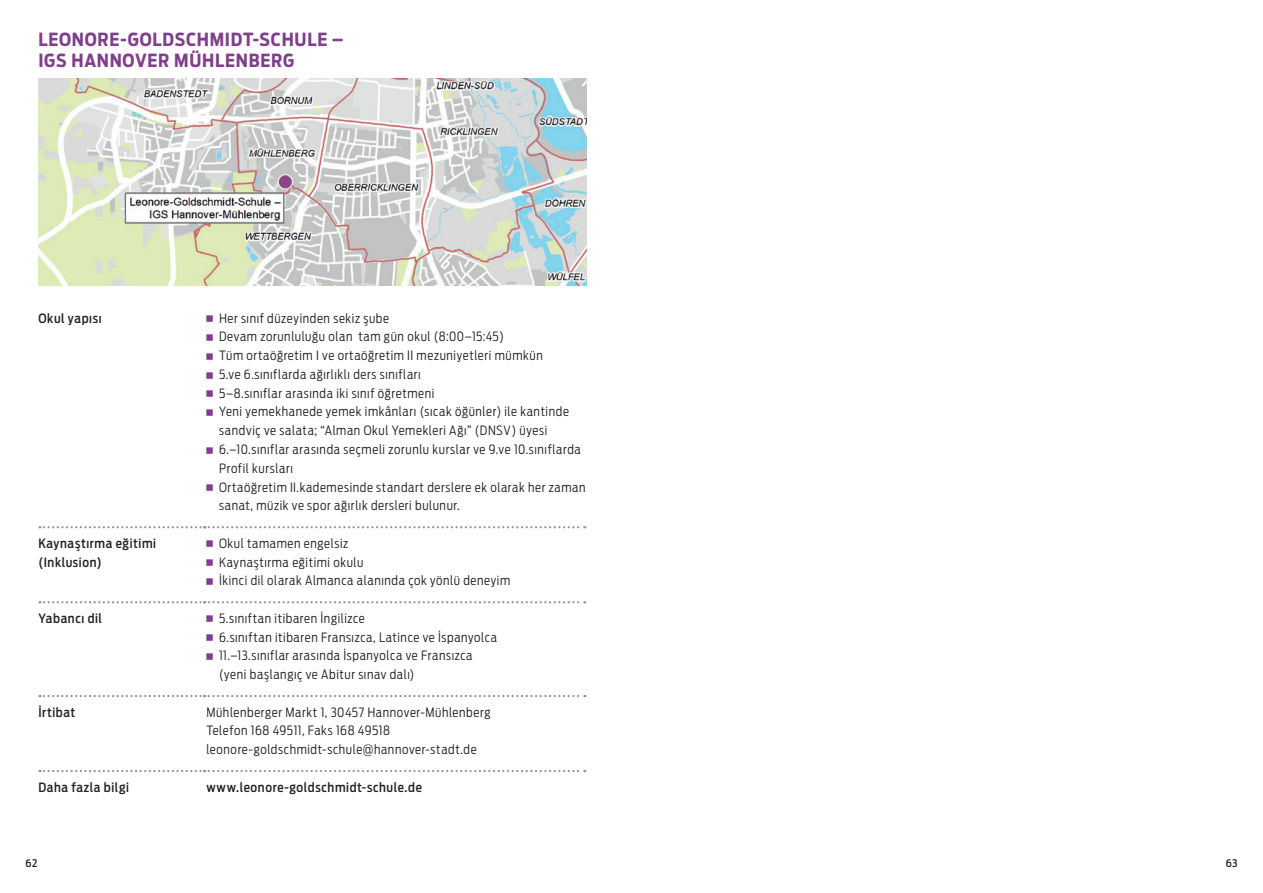
<style>
.page{position:relative;width:1263px;height:893px;background:#fff}
.page>*{position:absolute;margin:0;border:0;box-sizing:border-box;transform-origin:0 0}
.t1{font:700 18px/21px "Antenna Cond";letter-spacing:.04em;color:#803e8c}
.t2{font:300 12.75px/18.8px "Antenna Cond";letter-spacing:.045em;color:#231f20}
.t3{font:500 12.75px/18.8px "Antenna Cond";letter-spacing:.05em;color:#231f20}
.t4{font:500 10.5px "Antenna Cond";color:#231f20}
.s1{font-weight:700;font-size:27.75px;color:#803e8c}
</style>
<div class="page">
<svg style="left:39px;top:526px;width:546px;height:2px"></svg>
<svg style="left:39px;top:601px;width:546px;height:2px"></svg>
<svg style="left:39px;top:695px;width:546px;height:2px"></svg>
<svg style="left:39px;top:770px;width:546px;height:2px"></svg>
<img style="left:38px;top:79px;width:549px;height:206px">
<h1 class="t1" style="left:38px;top:29px;width:307px">LEONORE-GOLDSCHMIDT-SCHULE –<br>IGS HANNOVER MÜHLENBERG</h1>
<p class="t3" style="left:38px;top:308px;width:65px">Okul yapısı</p>
<p class="t2" style="left:204px;top:308px;width:186px"><span class="s1">•</span> Her sınıf düzeyinden sekiz şube</p>
<p class="t2" style="left:204px;top:327px;width:301px"><span class="s1">•</span> Devam zorunluluğu olan tam gün okul (8:00–15:45)</p>
<p class="t2" style="left:204px;top:346px;width:340px"><span class="s1">•</span> Tüm ortaöğretim I ve ortaöğretim II mezuniyetleri mümkün</p>
<p class="t2" style="left:204px;top:365px;width:218px"><span class="s1">•</span> 5.ve 6.sınıflarda ağırlıklı ders sınıfları</p>
<p class="t2" style="left:204px;top:383px;width:231px"><span class="s1">•</span> 5–8.sınıflar arasında iki sınıf öğretmeni</p>
<p class="t2" style="left:204px;top:402px;width:366px;text-align:center"><span class="s1">•</span> Yeni yemekhanede yemek imkânları (sıcak öğünler) ile kantinde sandviç ve salata; “Alman Okul Yemekleri Ağı” (DNSV) üyesi</p>
<p class="t2" style="left:219px;top:440px;width:363px;text-indent:-15px"><span class="s1">•</span> 6.–10.sınıflar arasında seçmeli zorunlu kurslar ve 9.ve 10.sınıflarda<br>Profil kursları</p>
<p class="t2" style="left:219px;top:477px;width:368px;text-indent:-15px"><span class="s1">•</span> Ortaöğretim II.kademesinde standart derslere ek olarak her zaman sanat, müzik ve spor ağırlık dersleri bulunur.</p>
<p class="t3" style="left:38px;top:533px;width:119px">Kaynaştırma eğitimi (Inklusion)</p>
<p class="t2" style="left:204px;top:533px;width:146px"><span class="s1">•</span> Okul tamamen engelsiz</p>
<p class="t2" style="left:204px;top:552px;width:161px"><span class="s1">•</span> Kaynaştırma eğitimi okulu</p>
<p class="t2" style="left:204px;top:571px;width:307px"><span class="s1">•</span> İkinci dil olarak Almanca alanında çok yönlü deneyim</p>
<p class="t3" style="left:38px;top:608px;width:65px">Yabancı dil</p>
<p class="t2" style="left:204px;top:608px;width:162px"><span class="s1">•</span> 5.sınıftan itibaren İngilizce</p>
<p class="t2" style="left:204px;top:627px;width:294px"><span class="s1">•</span> 6.sınıftan itibaren Fransızca, Latince ve İspanyolca</p>
<p class="t2" style="left:219px;top:646px;width:255px;text-indent:-15px"><span class="s1">•</span> 11.–13.sınıflar arasında İspanyolca ve Fransızca (yeni başlangıç ve Abitur sınav dalı)</p>
<p class="t3" style="left:38px;top:702px;width:39px">İrtibat</p>
<p class="t2" style="left:206px;top:702px;width:286px">Mühlenberger Markt 1, 30457 Hannover-Mühlenberg<br>Telefon 168 49511, Faks 168 49518 leonore-goldschmidt-schule@hannover-stadt.de</p>
<p class="t3" style="left:38px;top:777px;width:92px">Daha fazla bilgi</p>
<p class="t3" style="left:206px;top:777px;width:217px">www.leonore-goldschmidt-schule.de</p>
<p class="t4" style="left:26px;top:856px;width:13px">62</p>
<p class="t4" style="left:1226px;top:856px;width:13px">63</p>
</div>
